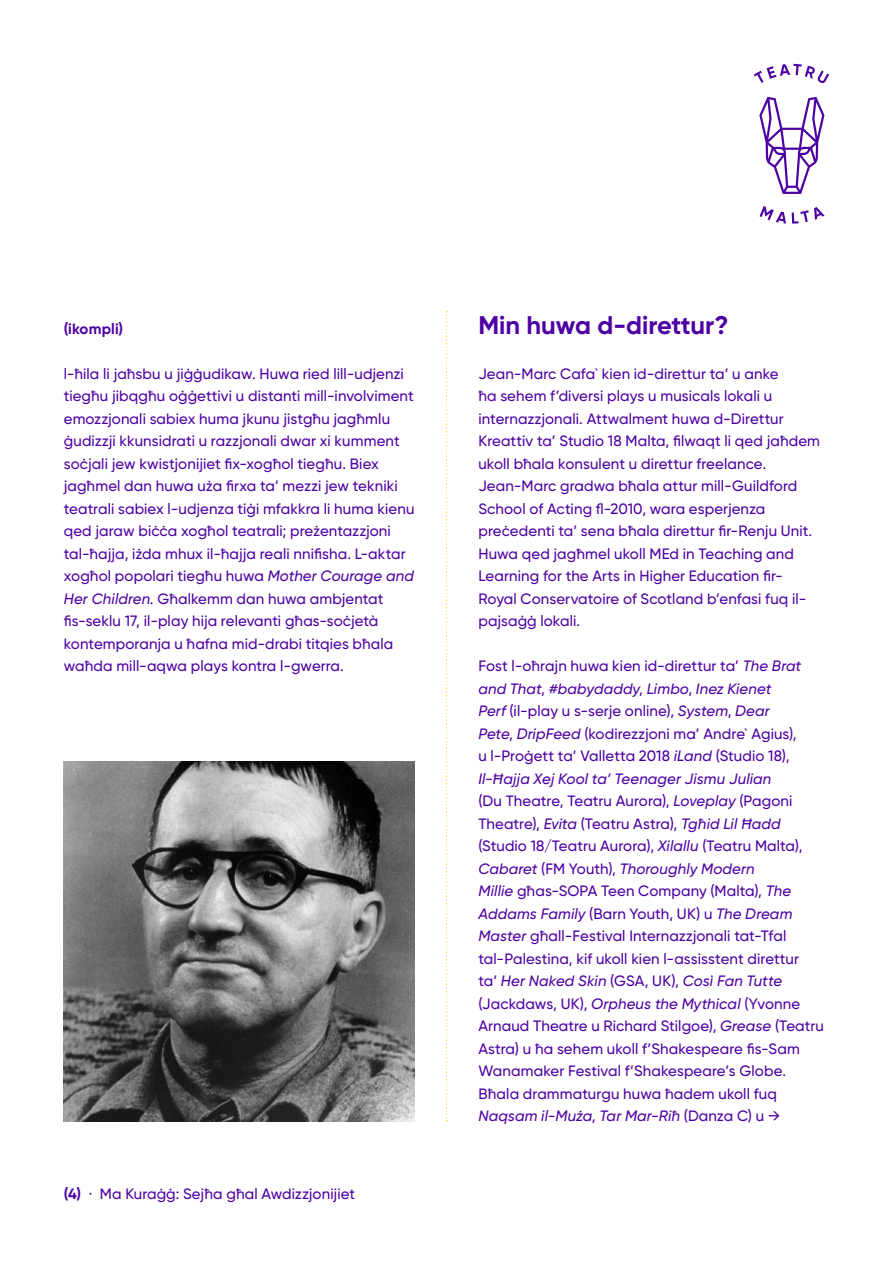
<style>
.page{position:relative;width:893px;height:1263px;background:#fff}
.page>*{position:absolute;margin:0;border:0;box-sizing:border-box;transform-origin:0 0}
.t1{font:700 25.5px "Gilroy";color:#4d00a3}
.t2{font:500 15px/22.5px "Gilroy";letter-spacing:.005em;color:#4d00a3}
.t3{font:700 15px "Gilroy";letter-spacing:.01em;color:#4d00a3}
.s1{font-style:italic}
.s2{font-weight:700}
</style>
<div class="page">
<svg style="left:446px;top:311px;width:1px;height:810px"></svg>
<svg style="left:754px;top:64px;width:75px;height:19px"></svg>
<svg style="left:759px;top:206px;width:27px;height:18px"></svg>
<svg style="left:792px;top:207px;width:32px;height:17px"></svg>
<svg style="left:759px;top:97px;width:65px;height:97px"></svg>
<img style="left:64px;top:761px;width:351px;height:360px">
<p class="t3" style="left:64px;top:319px;width:61px">(ikompli)</p>
<p class="t2" style="left:64px;top:362px;width:352px">l-ħila li jaħsbu u jiġġudikaw. Huwa ried lill-udjenzi tiegħu jibqgħu oġġettivi u distanti mill-involviment emozzjonali sabiex huma jkunu jistgħu jagħmlu ġudizzji kkunsidrati u razzjonali dwar xi kumment soċjali jew kwistjonijiet fix-xogħol tiegħu. Biex jagħmel dan huwa uża firxa ta’ mezzi jew tekniki teatrali sabiex l-udjenza tiġi mfakkra li huma kienu qed jaraw biċċa xogħol teatrali; preżentazzjoni tal-ħajja, iżda mhux il-ħajja reali nnifisha. L-aktar xogħol popolari tiegħu huwa <span class="s1">Mother Courage and Her Children</span>. Għalkemm dan huwa ambjentat fis-seklu 17, il-play hija relevanti għas-soċjetà kontemporanja u ħafna mid-drabi titqies bħala waħda mill-aqwa plays kontra l-gwerra.</p>
<p class="t2" style="left:64px;top:1182px;width:293px"><span class="s2">(4)</span> · Ma Kuraġġ: Sejħa għal Awdizzjonijiet</p>
<h1 class="t1" style="left:478px;top:309px;width:252px">Min huwa d-direttur?</h1>
<p class="t2" style="left:478px;top:362px;width:343px">Jean-Marc Cafa` kien id-direttur ta’ u anke<br>ħa sehem f’diversi plays u musicals lokali u internazzjonali. Attwalment huwa d-Direttur Kreattiv ta’ Studio 18 Malta, filwaqt li qed jaħdem ukoll bħala konsulent u direttur freelance.<br>Jean-Marc gradwa bħala attur mill-Guildford School of Acting fl-2010, wara esperjenza preċedenti ta’ sena bħala direttur fir-Renju Unit.<br>Huwa qed jagħmel ukoll MEd in Teaching and Learning for the Arts in Higher Education fir-Royal Conservatoire of Scotland b’enfasi fuq il&shy;pajsaġġ lokali.</p>
<p class="t2" style="left:478px;top:655px;width:347px">Fost l-oħrajn huwa kien id-direttur ta’ <span class="s1">The Brat and That</span>, <span class="s1">#babydaddy</span>, <span class="s1">Limbo</span>, <span class="s1">Inez Kienet<br>Perf</span> (il-play u s-serje online), <span class="s1">System</span>, <span class="s1">Dear<br>Pete</span>, <span class="s1">DripFeed</span> (kodirezzjoni ma’ Andre` Agius),<br>u l-Proġett ta’ Valletta 2018 <span class="s1">iLand</span> (Studio 18), <span class="s1">Il-Ħajja Xej Kool ta’ Teenager Jismu Julian<br></span>(Du Theatre, Teatru Aurora), <span class="s1">Loveplay</span> (Pagoni Theatre), <span class="s1">Evita</span> (Teatru Astra), <span class="s1">Tgħid Lil Ħadd </span>(Studio 18/Teatru Aurora), <span class="s1">Xilallu</span> (Teatru Malta), <span class="s1">Cabaret</span> (FM Youth), <span class="s1">Thoroughly Modern<br>Millie</span> għas-SOPA Teen Company (Malta), <span class="s1">The Addams Family</span> (Barn Youth, UK) u <span class="s1">The Dream Master</span> għall-Festival Internazzjonali tat-Tfal tal-Palestina, kif ukoll kien l-assisstent direttur<br>ta’ <span class="s1">Her Naked Skin</span> (GSA, UK), <span class="s1">Così Fan Tutte </span>(Jackdaws, UK), <span class="s1">Orpheus the Mythical</span> (Yvonne Arnaud Theatre u Richard Stilgoe), <span class="s1">Grease</span> (Teatru Astra) u ħa sehem ukoll f’Shakespeare fis-Sam Wanamaker Festival f’Shakespeare’s Globe.<br>Bħala drammaturgu huwa ħadem ukoll fuq <span class="s1">Naqsam il-Muża</span>, <span class="s1">Tar Mar-Riħ</span> (Danza C) u →</p>
</div>
